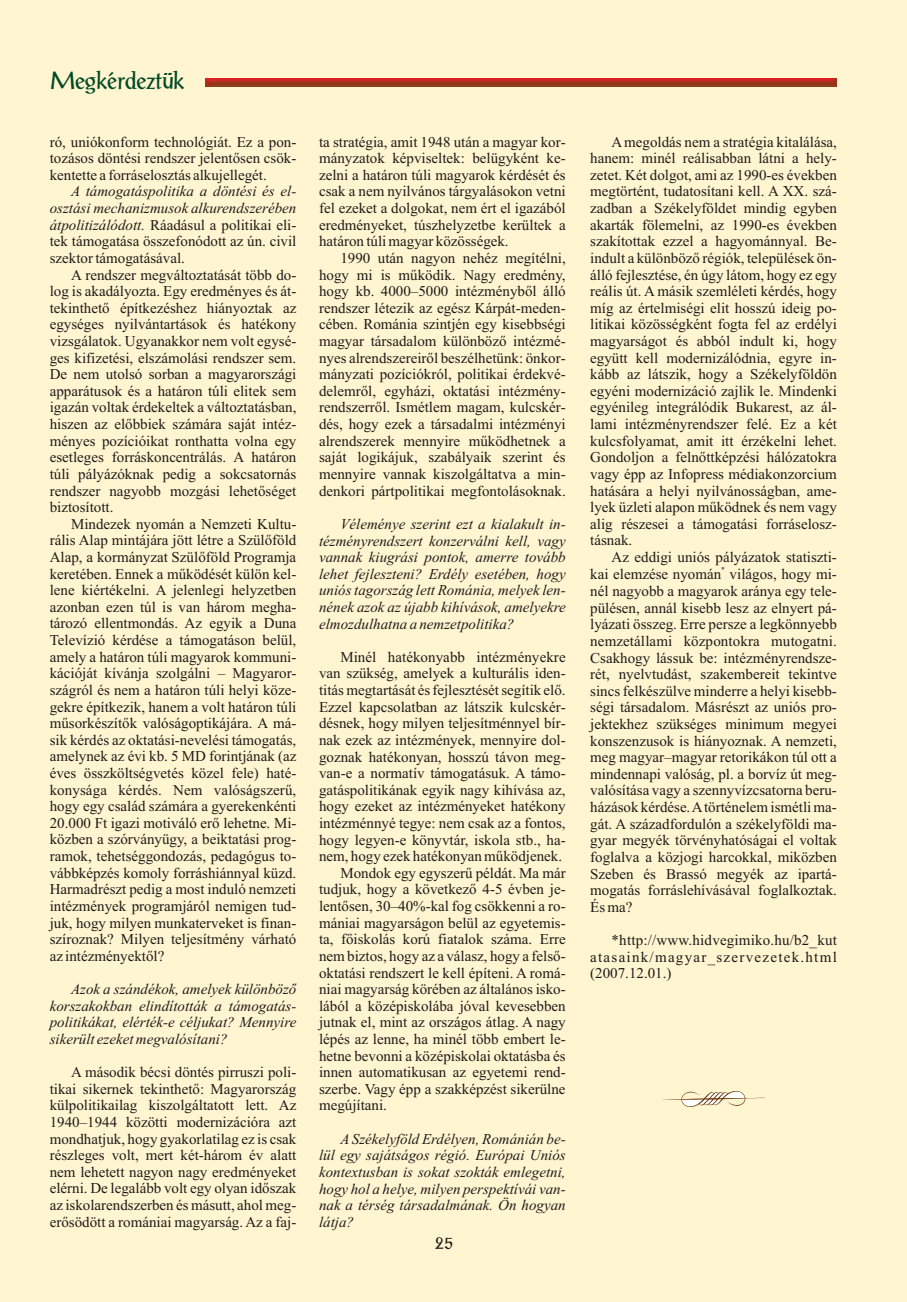
<style>
.page{position:relative;width:907px;height:1302px;background:#fff5d1}
.page>*{position:absolute;margin:0;border:0;box-sizing:border-box;transform-origin:0 0}
.t1{font:24px "Antiqua Light SSK";color:#004a24}
.t2{font:18px "Antiqua Light SSK";color:#1f1a17}
.t3{font:15px/16.6px "Times New Roman";color:#1f1a17;text-align:justify}
.t4{font:italic 15px/16.6px "Times New Roman";color:#1f1a17;text-align:justify}
.t5{font:7.5px "Times New Roman";color:#1f1a17}
.s1{font-style:normal}
</style>
<div class="page">
<img style="left:206px;top:78px;width:631px;height:8px">
<svg style="left:662px;top:1091px;width:103px;height:16px"></svg>
<h1 class="t1" style="left:50px;top:66px;width:136px">Megkérdeztük</h1>
<p class="t3" style="left:50px;top:135px;width:248px">ró, uniókonform technológiát. Ez a pon&shy;tozásos döntési rendszer jelentősen csök&shy;kentette a forráselosztás alkujellegét.</p>
<p class="t4" style="left:50px;top:185px;width:248px;text-indent:21px">A támogatáspolitika a döntési és el&shy;osztási mechanizmusok alkurendszerében átpolitizálódott. <span class="s1">Ráadásul a politikai eli&shy;tek támogatása összefonódott az ún. civil szektor támogatásával.</span></p>
<p class="t3" style="left:50px;top:268px;width:248px;text-indent:21px">A rendszer megváltoztatását több do&shy;log is akadályozta. Egy eredményes és át&shy;tekinthető építkezéshez hiányoztak az egységes nyilvántartások és hatékony vizsgálatok. Ugyanakkor nem volt egysé&shy;ges kifizetési, elszámolási rendszer sem.<br>De nem utolsó sorban a magyarországi apparátusok és a határon túli elitek sem igazán voltak érdekeltek a változtatásban, hiszen az előbbiek számára saját intéz&shy;ményes pozícióikat ronthatta volna egy esetleges forráskoncentrálás. A határon túli pályázóknak pedig a sokcsatornás rendszer nagyobb mozgási lehetőséget biztosított.</p>
<p class="t3" style="left:50px;top:517px;width:248px;text-indent:21px">Mindezek nyomán a Nemzeti Kultu&shy;rális Alap mintájára jött létre a Szülőföld Alap, a kormányzat Szülőföld Programja keretében. Ennek a működését külön kel&shy;lene kiértékelni. A jelenlegi helyzetben azonban ezen túl is van három megha&shy;tározó ellentmondás. Az egyik a Duna Televízió kérdése a támogatáson belül, amely a határon túli magyarok kommuni&shy;kációját kívánja szolgálni – Magyaror&shy;szágról és nem a határon túli helyi köze&shy;gekre építkezik, hanem a volt határon túli műsorkészítők valóságoptikájára. A má&shy;sik kérdés az oktatási-nevelési támogatás, amelynek az évi kb. 5 MD forintjának (az éves összköltségvetés közel fele) haté&shy;konysága kérdés. Nem valóságszerű, hogy egy család számára a gyerekenkénti 20.000 Ft igazi motiváló erő lehetne. Mi&shy;közben a szórványügy, a beiktatási prog&shy;ramok, tehetséggondozás, pedagógus to&shy;vábbképzés komoly forráshiánnyal küzd.<br>Harmadrészt pedig a most induló nemzeti intézmények programjáról nemigen tud&shy;juk, hogy milyen munkaterveket is finan&shy;szíroznak? Milyen teljesítmény várható az intézményektől?</p>
<p class="t4" style="left:50px;top:982px;width:248px;text-indent:21px">Azok a szándékok, amelyek különböző korszakokban elindították a támogatás&shy;politikákat, elérték-e céljukat? Mennyire sikerült ezeket megvalósítani?</p>
<p class="t3" style="left:50px;top:1065px;width:248px;text-indent:21px">A második bécsi döntés pirruszi poli&shy;tikai sikernek tekinthető: Magyarország külpolitikailag kiszolgáltatott lett. Az 1940–1944 közötti modernizációra azt mondhatjuk, hogy gyakorlatilag ez is csak részleges volt, mert két-három év alatt nem lehetett nagyon nagy eredményeket elérni. De legalább volt egy olyan időszak az iskolarendszerben és másutt, ahol meg&shy;erősödött a romániai magyarság. Az a faj-</p>
<p class="t3" style="left:319px;top:135px;width:248px">ta stratégia, amit 1948 után a magyar kor&shy;mányzatok képviseltek: belügyként ke&shy;zelni a határon túli magyarok kérdését és csak a nem nyilvános tárgyalásokon vetni fel ezeket a dolgokat, nem ért el igazából eredményeket, túszhelyzetbe kerültek a határon túli magyar közösségek.</p>
<p class="t3" style="left:319px;top:251px;width:248px;text-indent:21px">1990 után nagyon nehéz megítélni, hogy mi is működik. Nagy eredmény, hogy kb. 4000–5000 intézményből álló rendszer létezik az egész Kárpát-meden&shy;cében. Románia szintjén egy kisebbségi magyar társadalom különböző intézmé&shy;nyes alrendszereiről beszélhetünk: önkor&shy;mányzati pozíciókról, politikai érdekvé&shy;delemről, egyházi, oktatási intézmény&shy;rendszerről. Ismétlem magam, kulcskér&shy;dés, hogy ezek a társadalmi intézményi alrendszerek mennyire működhetnek a saját logikájuk, szabályaik szerint és mennyire vannak kiszolgáltatva a min&shy;denkori pártpolitikai megfontolásoknak.</p>
<p class="t4" style="left:319px;top:517px;width:248px;text-indent:21px">Véleménye szerint ezt a kialakult in&shy;tézményrendszert konzerválni kell, vagy vannak kiugrási pontok, amerre tovább lehet fejleszteni? Erdély esetében, hogy uniós tagország lett Románia, melyek len&shy;nének azok az újabb kihívások, amelyekre elmozdulhatna a nemzetpolitika?</p>
<p class="t3" style="left:340px;top:650px;width:227px">Minél hatékonyabb intézményekre</p>
<p class="t3" style="left:319px;top:666px;width:248px">van szükség, amelyek a kulturális iden-</p>
<p class="t3" style="left:319px;top:683px;width:248px">titás megtartását és fejlesztését segítik elő.</p>
<p class="t3" style="left:319px;top:700px;width:248px">Ezzel kapcsolatban az látszik kulcskér-</p>
<p class="t3" style="left:319px;top:716px;width:248px">désnek, hogy milyen teljesítménnyel bír-</p>
<p class="t3" style="left:319px;top:733px;width:248px">nak ezek az intézmények, mennyire dol-</p>
<p class="t3" style="left:319px;top:750px;width:248px">goznak hatékonyan, hosszú távon meg-</p>
<p class="t3" style="left:319px;top:766px;width:248px">van-e a normatív támogatásuk. A támo-</p>
<p class="t3" style="left:319px;top:783px;width:248px">gatáspolitikának egyik nagy kihívása az,</p>
<p class="t3" style="left:319px;top:799px;width:248px">hogy ezeket az intézményeket hatékony</p>
<p class="t3" style="left:319px;top:816px;width:248px">intézménnyé tegye: nem csak az a fontos,</p>
<p class="t3" style="left:319px;top:833px;width:248px">hogy legyen-e könyvtár, iskola stb., ha-</p>
<p class="t3" style="left:319px;top:849px;width:245px">nem, hogy ezek hatékonyan működjenek.</p>
<p class="t3" style="left:340px;top:866px;width:227px">Mondok egy egyszerű példát. Ma már</p>
<p class="t3" style="left:319px;top:882px;width:248px">tudjuk, hogy a következő 4-5 évben je-</p>
<p class="t3" style="left:319px;top:899px;width:248px">lentősen, 30–40%-kal fog csökkenni a ro-</p>
<p class="t3" style="left:319px;top:916px;width:248px">mániai magyarságon belül az egyetemis-</p>
<p class="t3" style="left:319px;top:932px;width:248px">ta, főiskolás korú fiatalok száma. Erre</p>
<p class="t3" style="left:319px;top:949px;width:248px">nem biztos, hogy az a válasz, hogy a felső-</p>
<p class="t3" style="left:319px;top:965px;width:248px">oktatási rendszert le kell építeni. A romá-</p>
<p class="t3" style="left:319px;top:982px;width:248px">niai magyarság körében az általános isko-</p>
<p class="t3" style="left:319px;top:999px;width:248px">lából a középiskolába jóval kevesebben</p>
<p class="t3" style="left:319px;top:1015px;width:248px">jutnak el, mint az országos átlag. A nagy</p>
<p class="t3" style="left:319px;top:1032px;width:248px">lépés az lenne, ha minél több embert le-</p>
<p class="t3" style="left:319px;top:1049px;width:248px">hetne bevonni a középiskolai oktatásba és</p>
<p class="t3" style="left:319px;top:1065px;width:248px">innen automatikusan az egyetemi rend-</p>
<p class="t3" style="left:319px;top:1082px;width:248px">szerbe. Vagy épp a szakképzést sikerülne</p>
<p class="t3" style="left:319px;top:1098px;width:69px">megújítani.</p>
<p class="t4" style="left:319px;top:1132px;width:248px;text-indent:21px">A Székelyföld Erdélyen, Románián be&shy;lül egy sajátságos régió. Európai Uniós kontextusban is sokat szokták emlegetni, hogy hol a helye, milyen perspektívái van&shy;nak a térség társadalmának. Ön hogyan látja?</p>
<p class="t2" style="left:434px;top:1232px;width:20px">25</p>
<p class="t3" style="left:590px;top:135px;width:248px;text-indent:21px">Amegoldás nem a stratégia kitalálása, hanem: minél reálisabban látni a hely&shy;zetet. Két dolgot, ami az 1990-es években megtörtént, tudatosítani kell. A XX. szá&shy;zadban a Székelyföldet mindig egyben akarták fölemelni, az 1990-es években szakítottak ezzel a hagyománnyal. Be&shy;indult a különböző régiók, települések ön&shy;álló fejlesztése, én úgy látom, hogy ez egy reális út. A másik szemléleti kérdés, hogy míg az értelmiségi elit hosszú ideig po&shy;litikai közösségként fogta fel az erdélyi magyarságot és abból indult ki, hogy együtt kell modernizálódnia, egyre in&shy;kább az látszik, hogy a Székelyföldön egyéni modernizáció zajlik le. Mindenki egyénileg integrálódik Bukarest, az ál&shy;lami intézményrendszer felé. Ez a két kulcsfolyamat, amit itt érzékelni lehet.<br>Gondoljon a felnőttképzési hálózatokra vagy épp az Infopress médiakonzorcium hatására a helyi nyilvánosságban, ame&shy;lyek üzleti alapon működnek és nem vagy alig részesei a támogatási forráselosz&shy;tásnak.</p>
<p class="t3" style="left:612px;top:550px;width:227px">Az eddigi uniós pályázatok statiszti-</p>
<p class="t5" style="left:721px;top:567px;width:5px">*</p>
<p class="t3" style="left:590px;top:567px;width:248px">kai elemzése nyomán világos, hogy mi&shy;nél nagyobb a magyarok aránya egy tele&shy;pülésen, annál kisebb lesz az elnyert pá&shy;lyázati összeg. Erre persze a legkönnyebb nemzetállami központokra mutogatni.<br>Csakhogy lássuk be: intézményrendsze&shy;rét, nyelvtudást, szakembereit tekintve sincs felkészülve minderre a helyi kisebb&shy;ségi társadalom. Másrészt az uniós pro&shy;jektekhez szükséges minimum megyei konszenzusok is hiányoznak. A nemzeti, meg magyar–magyar retorikákon túl ott a mindennapi valóság, pl. a borvíz út meg&shy;valósítása vagy a szennyvízcsatorna beru&shy;házások kérdése. Atörténelem ismétli ma&shy;gát. A századfordulón a székelyföldi ma&shy;gyar megyék törvényhatóságai el voltak foglalva a közjogi harcokkal, miközben Szeben és Brassó megyék az ipartá&shy;mogatás forráslehívásával foglalkoztak.<br>És ma?</p>
<p class="t3" style="left:590px;top:933px;width:248px;text-indent:21px">*http://www.hidvegimiko.hu/b2_kut atasaink/magyar_szervezetek.html (2007.12.01.)</p>
</div>
